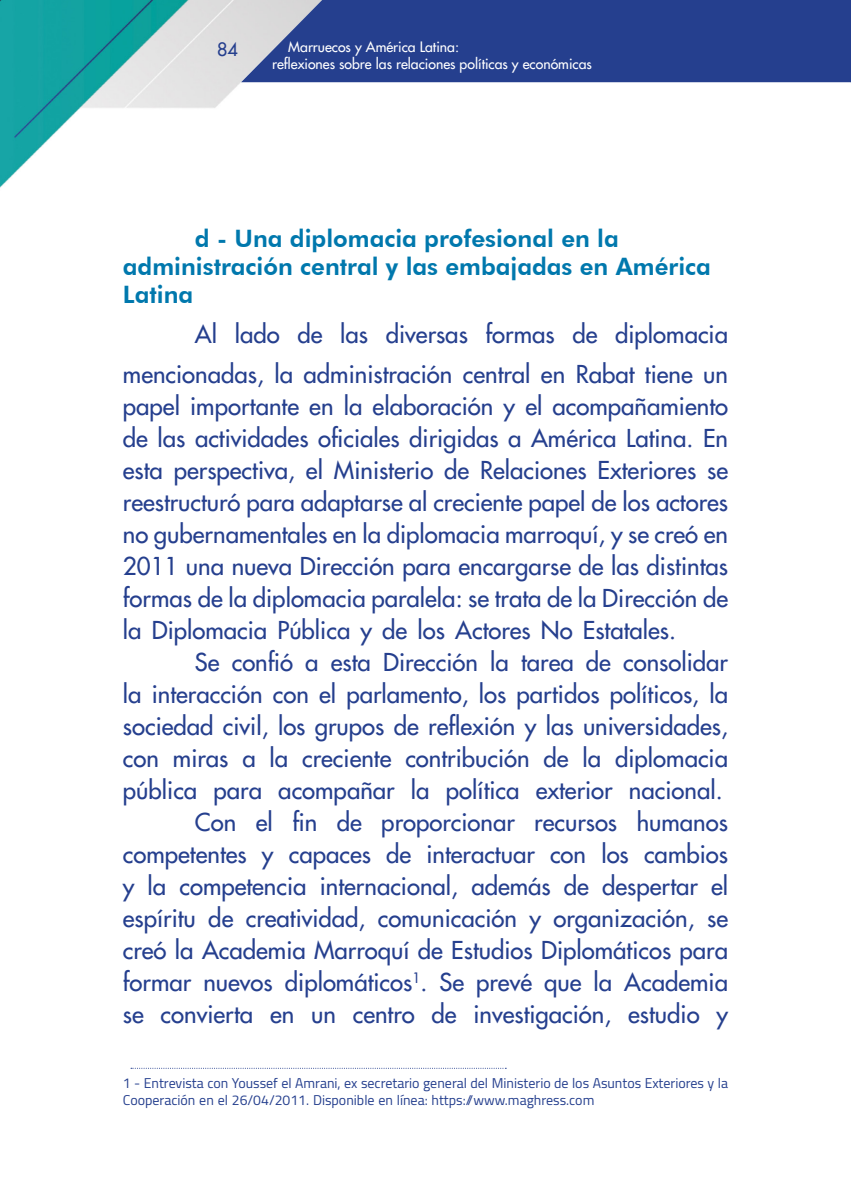
<style>
.page{position:relative;width:851px;height:1191px;background:#fff}
.page>*{position:absolute;margin:0;border:0;box-sizing:border-box;transform-origin:0 0}
.t1{font:24px/32px "Futura LT";color:#253f8e;text-align:justify}
.t2{font:800 24px/28px "Futura BT";color:#0078ad}
.t3{font:18px "Futura LT";color:#253f8e}
.t4{font:14px/16.8px "Cairo";color:#253f8e}
.t5{font:14px/16.8px "Futura LT";color:#fff}
</style>
<div class="page">
<img style="left:0;top:0;width:639px;height:242px">
<svg style="left:241px;top:0;width:609px;height:82px;background:#314993"></svg>
<svg style="left:850px;top:0;width:1px;height:82px"></svg>
<svg style="left:131px;top:1067px;width:375px;height:1px"></svg>
<p class="t3" style="left:217px;top:37px;width:22px">84</p>
<p class="t5" style="left:272px;top:39px;width:321px;text-indent:16px">Marruecos y América Latina:<br>reflexiones sobre las relaciones políticas y económicas</p>
<p class="t2" style="left:123px;top:224px;width:589px;text-indent:72px">d - Una diplomacia profesional en la administración central y las embajadas en América<br>Latina</p>
<p class="t1" style="left:123px;top:313px;width:606px;line-height:40px;text-align:right">Al lado de las diversas formas de diplomacia mencionadas, la administración central en Rabat tiene un</p>
<p class="t1" style="left:123px;top:389px;width:606px">papel importante en la elaboración y el acompañamiento de las actividades oficiales dirigidas a América Latina. En esta perspectiva, el Ministerio de Relaciones Exteriores se reestructuró para adaptarse al creciente papel de los actores no gubernamentales en la diplomacia marroquí, y se creó en 2011 una nueva Dirección para encargarse de las distintas formas de la diplomacia paralela: se trata de la Dirección de la Diplomacia Pública y de los Actores No Estatales.</p>
<p class="t1" style="left:123px;top:645px;width:606px;text-indent:72px">Se confió a esta Dirección la tarea de consolidar la interacción con el parlamento, los partidos políticos, la sociedad civil, los grupos de reflexión y las universidades, con miras a la creciente contribución de la diplomacia pública para acompañar la política exterior nacional.</p>
<p class="t1" style="left:123px;top:805px;width:606px;text-indent:72px">Con el fin de proporcionar recursos humanos competentes y capaces de interactuar con los cambios y la competencia internacional, además de despertar el espíritu de creatividad, comunicación y organización, se creó la Academia Marroquí de Estudios Diplomáticos para formar nuevos diplomáticos<sup>1</sup>. Se prevé que la Academia se convierta en un centro de investigación, estudio y</p>
<p class="t4" style="left:123px;top:1074px;width:606px">1 - Entrevista con Youssef el Amrani, ex secretario general del Ministerio de los Asuntos Exteriores y la<br>Cooperación en el 26/04/2011. Disponible en línea: https://www.maghress.com</p>
</div>
